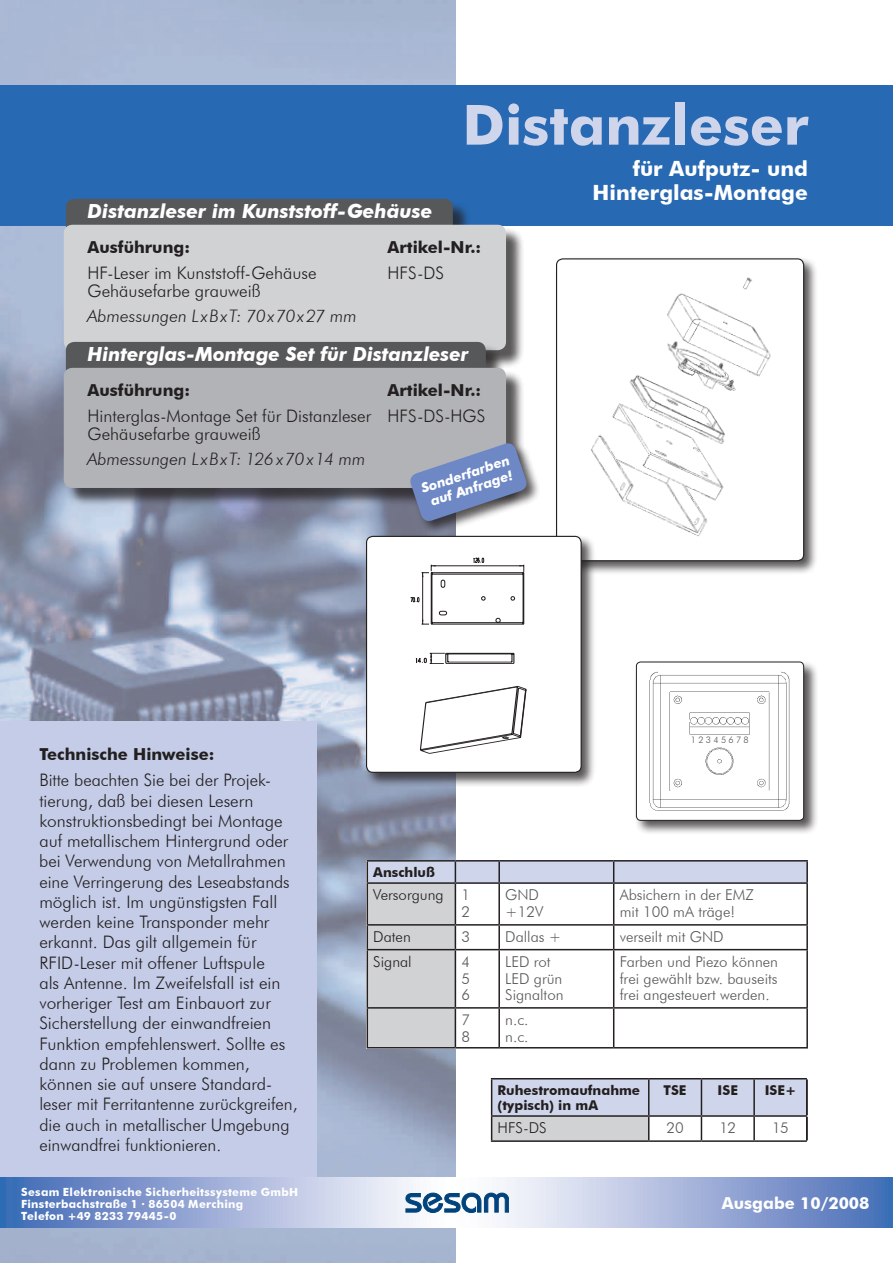
<style>
.page{position:relative;width:893px;height:1263px;background:#fff}
.page>*{position:absolute;margin:0;border:0;box-sizing:border-box;transform-origin:0 0}
.t1{font:700 55.5px "Futura BT";color:#cfd5eb}
.t2{font:700 21px/24px "Futura BT";color:#fff;text-align:right}
.t3{font:italic 700 19.5px "Futura BT";color:#fff}
.t4{font:300 17.25px/20.2px "Futura BT";color:#231f20}
.t5{font:italic 300 17.25px "Futura BT";color:#231f20}
.t6{font:700 16.5px "Futura BT";color:#231f20}
.t7{font:700 16.5px "Futura BT";color:#fff}
.t8{font:300 15px/16.5px "Futura BT";color:#57585a}
.t9{font:300 15px/16.5px "Futura BT";color:#231f20;text-align:right}
.t10{font:700 13.5px/15px "Futura BT";color:#231f20}
.t11{font:italic 700 13.5px/15px "Futura BT";color:#fff;text-align:center}
.t12{font:700 11.25px/12px "Futura BT";letter-spacing:.025em;color:#fff}
.t13{font:300 9px "Futura BT";color:#57585a}
.s1{color:#57585a}
</style>
<div class="page">
<img style="left:0;top:0;width:455px;height:1263px">
<div style="left:0;top:85px;width:893px;height:140px;background:#2869b3"></div>
<div style="left:0;top:721px;width:317px;height:466px;background:#c4cce7"></div>
<hr style="left:491px;top:1078px;width:158px;height:1px;background:#231f20">
<hr style="left:649px;top:1078px;width:52px;height:1px;background:#231f20">
<hr style="left:701px;top:1078px;width:53px;height:1px;background:#231f20">
<hr style="left:754px;top:1078px;width:53px;height:1px;background:#231f20">
<hr style="left:806px;top:1079px;width:2px;height:36px;background:#231f20">
<hr style="left:806px;top:1117px;width:2px;height:23px;background:#231f20">
<hr style="left:491px;top:1140px;width:158px;height:2px;background:#231f20">
<hr style="left:649px;top:1140px;width:52px;height:2px;background:#231f20">
<hr style="left:701px;top:1140px;width:53px;height:2px;background:#231f20">
<hr style="left:754px;top:1140px;width:53px;height:2px;background:#231f20">
<svg style="left:491px;top:1079px;width:316px;height:62px"></svg>
<div style="left:66px;top:199px;width:387px;height:64px;background:#57585a;border-radius:9px"></div>
<div style="left:66px;top:227px;width:458px;height:142px;background:#231f20;opacity:.75"></div>
<div style="left:64px;top:225px;width:442px;height:125px;background:#d1d2d4;border-radius:9px"></div>
<div style="left:66px;top:342px;width:420px;height:64px;background:#57585a;border-radius:9px"></div>
<div style="left:66px;top:370px;width:458px;height:136px;background:#231f20;opacity:.75"></div>
<div style="left:64px;top:368px;width:442px;height:120px;background:#b2b3b7;border-radius:9px"></div>
<svg style="left:0;top:1178px;width:893px;height:50px;background:#a2b3da"></svg>
<div style="left:554px;top:256px;width:265px;height:320px;background:#231f20;opacity:.75"></div>
<div style="left:557px;top:259px;width:247px;height:302px;background:#fff;border-radius:6px"></div>
<img style="left:591px;top:277px;width:180px;height:259px">
<div style="left:556px;top:258px;width:248px;height:303px;border:1px solid #231f20;border-radius:6px"></div>
<div style="left:364px;top:534px;width:232px;height:253px;background:#231f20;opacity:.75"></div>
<div style="left:367px;top:536px;width:214px;height:236px;background:#fff;border-radius:6px"></div>
<div style="left:366px;top:536px;width:216px;height:237px;border:1px solid #231f20;border-radius:6px"></div>
<svg style="left:411px;top:558px;width:114px;height:67px"></svg>
<hr style="left:432px;top:624px;width:91px;height:1px;background:#231f20">
<svg style="left:415px;top:652px;width:112px;height:101px"></svg>
<div style="left:634px;top:660px;width:185px;height:175px;background:#231f20;opacity:.75"></div>
<div style="left:636px;top:662px;width:168px;height:158px;background:#fff;border-radius:4px"></div>
<img style="left:649px;top:671px;width:141px;height:140px">
<div style="left:636px;top:662px;width:168px;height:159px;border:1px solid #231f20;border-radius:4px"></div>
<svg style="left:690px;top:733px;width:59px;height:11px"></svg>
<div style="left:408px;top:441px;width:132px;height:94px;background:#231f20;opacity:.75"></div>
<svg style="left:408px;top:441px;width:121px;height:82px"></svg>
<hr style="left:367px;top:860px;width:88px;height:1px;background:#231f20">
<hr style="left:455px;top:860px;width:44px;height:1px;background:#231f20">
<hr style="left:499px;top:860px;width:115px;height:1px;background:#231f20">
<hr style="left:614px;top:860px;width:194px;height:1px;background:#231f20">
<hr style="left:806px;top:861px;width:2px;height:21px;background:#231f20">
<hr style="left:614px;top:882px;width:194px;height:2px;background:#231f20">
<hr style="left:806px;top:884px;width:2px;height:40px;background:#231f20">
<hr style="left:614px;top:924px;width:194px;height:2px;background:#231f20">
<hr style="left:806px;top:926px;width:2px;height:23px;background:#231f20">
<hr style="left:614px;top:949px;width:194px;height:1px;background:#231f20">
<hr style="left:806px;top:950px;width:2px;height:57px;background:#231f20">
<hr style="left:614px;top:1007px;width:194px;height:2px;background:#231f20">
<hr style="left:806px;top:1009px;width:2px;height:38px;background:#231f20">
<hr style="left:614px;top:1047px;width:194px;height:1px;background:#231f20">
<svg style="left:367px;top:861px;width:440px;height:187px"></svg>
<svg style="left:406px;top:1193px;width:103px;height:20px"></svg>
<p class="t3" style="left:88px;top:199px;width:346px">Distanzleser im Kunststoff-Gehäuse</p>
<h1 class="t1" style="left:462px;top:91px;width:348px">Distanzleser</h1>
<p class="t2" style="left:593px;top:157px;width:217px">für Aufputz- und<br>Hinterglas-Montage</p>
<p class="t6" style="left:88px;top:237px;width:104px">Ausführung:</p>
<p class="t6" style="left:388px;top:237px;width:95px">Artikel-Nr.:</p>
<p class="t4" style="left:88px;top:262px;width:231px">HF-Leser im Kunststoff-Gehäuse</p>
<p class="t4" style="left:388px;top:262px;width:58px">HFS-DS</p>
<p class="t4" style="left:88px;top:280px;width:175px">Gehäusefarbe grauweiß</p>
<p class="t5" style="left:88px;top:306px;width:271px">Abmessungen LxBxT: 70x70x27 mm</p>
<p class="t3" style="left:88px;top:342px;width:383px">Hinterglas-Montage Set für Distanzleser</p>
<p class="t6" style="left:88px;top:380px;width:104px">Ausführung:</p>
<p class="t6" style="left:388px;top:380px;width:95px">Artikel-Nr.:</p>
<p class="t4" style="left:88px;top:407px;width:399px;line-height:18px">Hinterglas-Montage Set für Distanzleser HFS-DS-HGS<br>Gehäusefarbe grauweiß</p>
<p class="t5" style="left:88px;top:449px;width:280px">Abmessungen LxBxT: 126 x70 x14 mm</p>
<p class="t11" style="left:419px;top:481px;width:94px;rotate:-18deg">Sonderfarben auf Anfrage!</p>
<p class="t13" style="left:691px;top:734px;width:59px">1 2 3 4 5 6 7 8</p>
<p class="t6" style="left:39px;top:744px;width:177px">Technische Hinweise:</p>
<p class="t4" style="left:39px;top:770px;width:260px">Bitte beachten Sie bei der Projek&shy;tierung, daß bei diesen Lesern konstruktionsbedingt bei Montage auf metallischem Hintergrund oder bei Verwendung von Metallrahmen eine Verringerung des Leseabstands möglich ist. Im ungünstigsten Fall werden keine Transponder mehr erkannt. Das gilt allgemein für RFID-Leser mit offener Luftspule<br>als Antenne. Im Zweifelsfall ist ein vorheriger Test am Einbauort zur Sicherstellung der einwandfreien Funktion empfehlenswert. Sollte es dann zu Problemen kommen, können sie auf unsere Standard&shy;leser mit Ferritantenne zurückgreifen, die auch in metallischer Umgebung einwandfrei funktionieren.</p>
<p class="t12" style="left:21px;top:1186px;width:278px">Sesam Elektronische Sicherheitssysteme GmbH<br>Finsterbachstraße 1 · 86504 Merching<br>Telefon +49 8233 79445-0</p>
<p class="t10" style="left:373px;top:865px;width:63px">Anschluß</p>
<p class="t9" style="left:373px;top:887px;width:98px">Versorgung <span class="s1">1<br>2</span></p>
<p class="t8" style="left:505px;top:887px;width:40px">GND +12V</p>
<p class="t8" style="left:620px;top:887px;width:136px">Absichern in der EMZ mit 100 mA träge!</p>
<p class="t9" style="left:373px;top:928px;width:39px">Daten</p>
<p class="t8" style="left:461px;top:928px;width:10px">3</p>
<p class="t8" style="left:505px;top:928px;width:58px">Dallas +</p>
<p class="t8" style="left:620px;top:928px;width:105px">verseilt mit GND</p>
<p class="t9" style="left:373px;top:953px;width:40px">Signal</p>
<p class="t8" style="left:461px;top:953px;width:10px;text-align:justify">4<br>5<br>6</p>
<p class="t8" style="left:505px;top:953px;width:60px">LED rot<br>LED grün<br>Signalton</p>
<p class="t8" style="left:620px;top:953px;width:160px;text-align:justify">Farben und Piezo können frei gewählt bzw. bauseits frei angesteuert werden.</p>
<p class="t8" style="left:461px;top:1011px;width:10px">7<br>8</p>
<p class="t8" style="left:505px;top:1011px;width:25px">n.c. n.c.</p>
<p class="t10" style="left:498px;top:1082px;width:144px">Ruhestromaufnahme (typisch) in mA</p>
<p class="t10" style="left:664px;top:1082px;width:24px">TSE</p>
<p class="t10" style="left:718px;top:1082px;width:22px">ISE</p>
<p class="t10" style="left:765px;top:1082px;width:33px">ISE+</p>
<p class="t9" style="left:498px;top:1120px;width:51px">HFS-DS</p>
<p class="t8" style="left:666px;top:1120px;width:19px">20</p>
<p class="t8" style="left:719px;top:1120px;width:18px">12</p>
<p class="t8" style="left:772px;top:1120px;width:18px">15</p>
<p class="t7" style="left:722px;top:1193px;width:149px">Ausgabe 10/2008</p>
</div>
